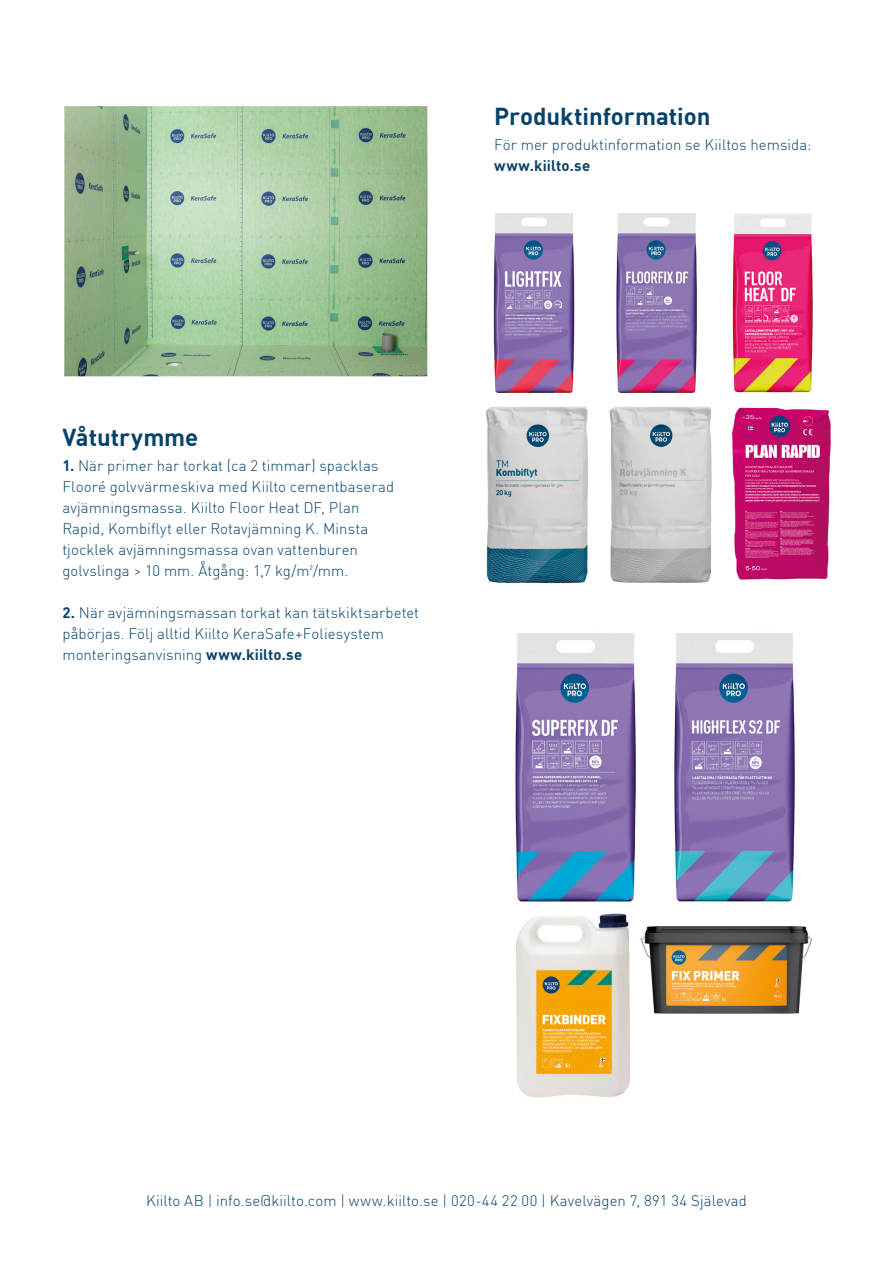
<style>
.page{position:relative;width:893px;height:1263px;background:#fff}
.page>*{position:absolute;margin:0;border:0;box-sizing:border-box;transform-origin:0 0}
.t1{font:700 24px "DIN Pro";color:#05436a}
.Leipis{font:300 15px/21px "DIN Pro";letter-spacing:.005em;color:#05436a}
.Leipis-2{font:700 15px "DIN Pro";letter-spacing:.01em;color:#05436a}
.s1{font-weight:700}
</style>
<div class="page">
<img style="left:486px;top:213px;width:345px;height:885px">
<div style="left:476px;top:592px;width:213px;height:30px;background:#fff"></div>
<img style="left:64px;top:106px;width:364px;height:271px">
<p class="t1" style="left:494px;top:97px;width:218px">Produktinformation</p>
<p class="Leipis" style="left:494px;top:133px;width:319px">För mer produktinformation se Kiiltos hemsida:</p>
<p class="Leipis-2" style="left:494px;top:154px;width:98px">www.kiilto.se</p>
<p class="t1" style="left:62px;top:418px;width:138px">Våtutrymme</p>
<p class="Leipis" style="left:62px;top:454px;width:333px"><span class="s1">1.</span> När primer har torkat (ca 2 timmar) spacklas Flooré golvvärmeskiva med Kiilto cementbaserad avjämningsmassa. Kiilto Floor Heat DF, Plan Rapid, Kombiflyt eller Rotavjämning K. Minsta tjocklek avjämningsmassa ovan vattenburen golvslinga &gt; 10 mm. Åtgång: 1,7 kg/m²/mm.</p>
<p class="Leipis" style="left:62px;top:601px;width:358px"><span class="s1">2.</span> När avjämningsmassan torkat kan tätskiktsarbetet påbörjas. Följ alltid Kiilto KeraSafe+Foliesystem monteringsanvisning <span class="s1">www.kiilto.se</span></p>
<p class="Leipis" style="left:146px;top:1189px;width:602px">Kiilto AB | info.se@kiilto.com | www.kiilto.se | 020-44 22 00 | Kavelvägen 7, 891 34 Själevad</p>
</div>
